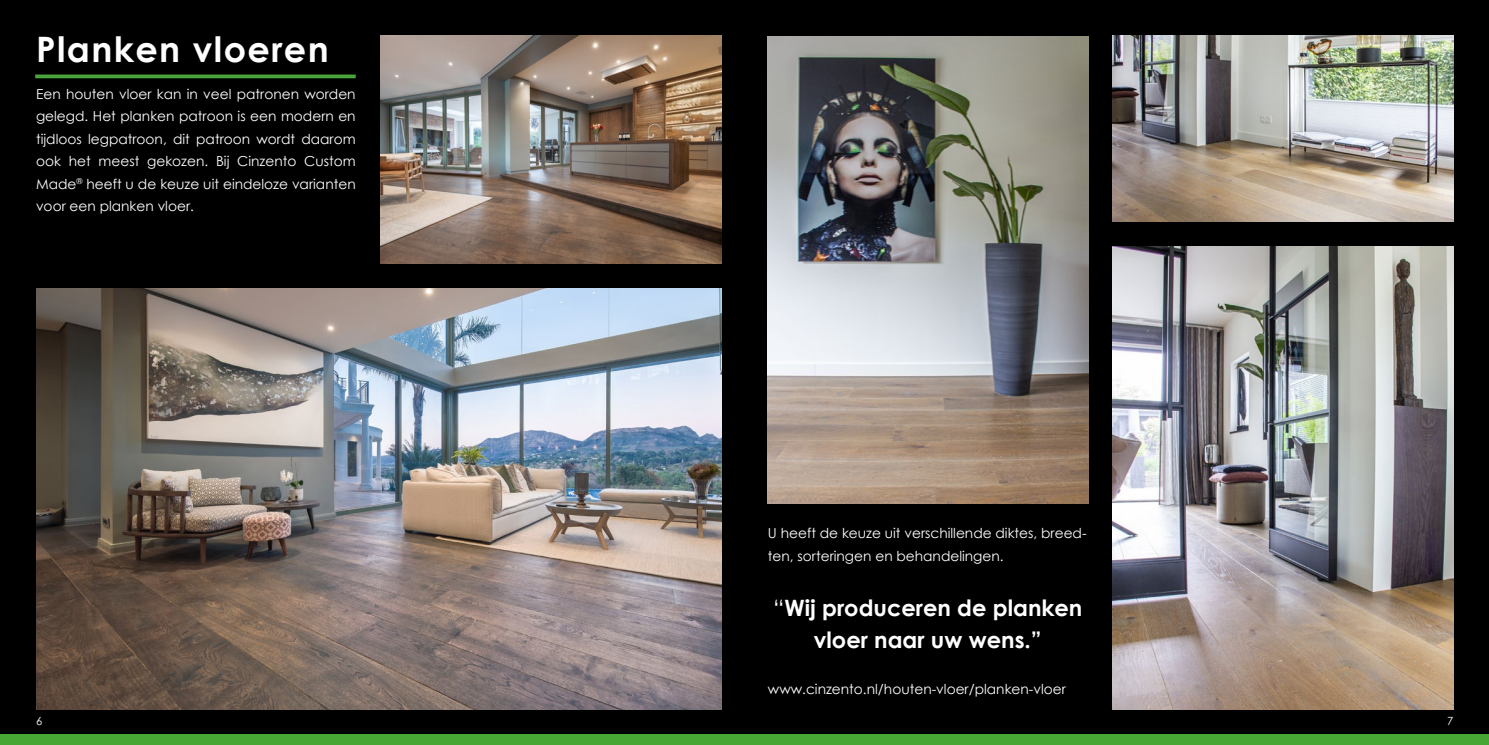
<style>
.page{position:relative;width:1489px;height:745px;background:#fff}
.page>*{position:absolute;margin:0;border:0;box-sizing:border-box;transform-origin:0 0}
.t1{font:700 35px "Century Gothic";letter-spacing:.04em;color:#fff}
.t2{font:700 22.5px/32.5px "Century Gothic";color:#fff;text-align:center}
.t3{font:13.75px/22.5px "Century Gothic";color:#fff}
.t4{font:11.25px "Century Gothic";color:#fff}
.s1{font-weight:400}
</style>
<div class="page">
<div style="left:0;top:0;width:1488px;height:744px;background:#000"></div>
<div style="left:0;top:733px;width:1488px;height:11px;background:#48a734"></div>
<img style="left:380px;top:35px;width:341px;height:228px">
<img style="left:36px;top:288px;width:685px;height:421px">
<img style="left:1112px;top:246px;width:341px;height:463px">
<img style="left:767px;top:36px;width:321px;height:467px">
<img style="left:1112px;top:35px;width:341px;height:186px">
<svg style="left:35px;top:74px;width:321px;height:4px"></svg>
<h1 class="t1" style="left:36px;top:22px;width:294px">Planken vloeren</h1>
<p class="t3" style="left:36px;top:82px;width:321px;text-align:justify">Een houten vloer kan in veel patronen worden gelegd. Het planken patroon is een modern en tijdloos legpatroon, dit patroon wordt daarom ook het meest gekozen. Bij Cinzento Custom Made<sup>®</sup> heeft u de keuze uit eindeloze varianten voor een planken vloer.</p>
<p class="t3" style="left:768px;top:521px;width:320px">U heeft de keuze uit verschillende diktes, breed&shy;ten, sorteringen en behandelingen.</p>
<h2 class="t2" style="left:773px;top:590px;width:311px"><span class="s1">“</span>Wij produceren de planken vloer naar uw wens.”</h2>
<p class="t3" style="left:768px;top:676px;width:299px">www.cinzento.nl/houten-vloer/planken-vloer</p>
<p class="t4" style="left:36px;top:712px;width:8px">6</p>
<p class="t4" style="left:1447px;top:712px;width:8px">7</p>
</div>
